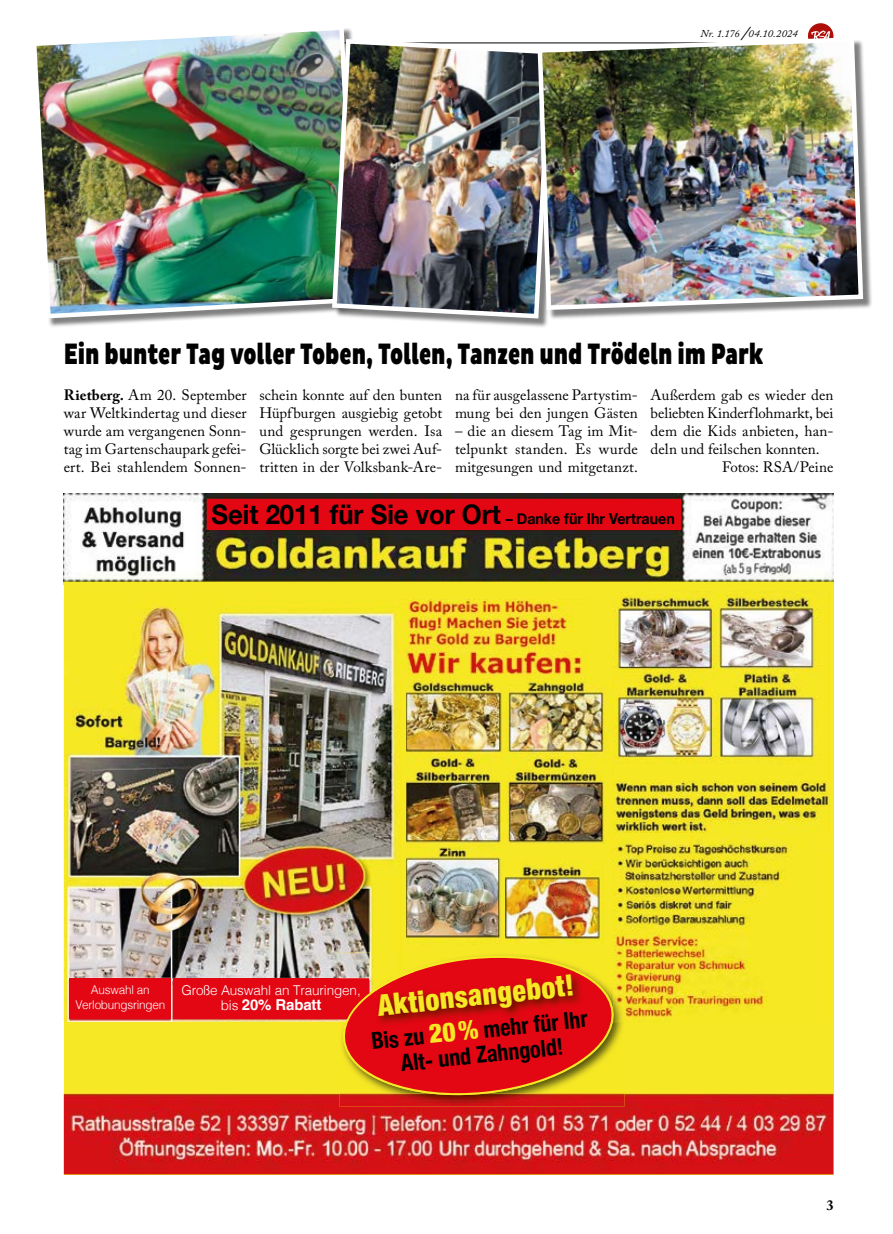
<style>
.page{position:relative;width:893px;height:1234px;background:#fff}
.page>*{position:absolute;margin:0;border:0;box-sizing:border-box;transform-origin:0 0}
.t1{font:900 30px "Pluto Sans Cond";letter-spacing:-.005em;color:#000;scale:.8 1}
.t2{font:900 condensed 29.4px "Helvetica Neue";color:#f6e824;scale:.95 1}
.t3{font:700 condensed 23.1px/24.9px "Helvetica Neue";color:#000;text-align:center;scale:.95 1}
.t4{font:15px/18px "Adobe Caslon Pro";letter-spacing:.005em;color:#000;text-align:justify}
.t5{font:700 15px "Helvetica Neue";color:#000;scale:.95 1}
.t6{font:700 15px "Helvetica";letter-spacing:-.01em;color:#fff}
.t7{font:700 14.25px "Adobe Caslon Pro";color:#000}
.t8{font:300 13.5px "Helvetica";letter-spacing:-.01em;color:#fff}
.t9{font:300 12px/15px "Helvetica";letter-spacing:-.02em;color:#fff;text-align:center}
.t10{font:italic 10.5px "Adobe Caslon Pro";letter-spacing:.015em;color:#000}
.s1{font-size:19.5px}
.s2{font-weight:700}
.s3{font-size:27px}
.s4{font-weight:300;font-size:13.5px}
.s5{font-weight:900;font-size:26.7px;color:#f7e824}
</style>
<div class="page">
<div style="left:808px;top:23px;width:25px;height:26px;background:#ae0f0a;border-radius:50%"></div>
<svg style="left:811px;top:31px;width:19px;height:4px"></svg>
<img style="left:64px;top:493px;width:769px;height:88px">
<div style="left:64px;top:581px;width:769px;height:517px;background:#f6e824"></div>
<img style="left:64px;top:1093px;width:769px;height:81px">
<img style="left:64px;top:599px;width:337px;height:422px">
<img style="left:613px;top:591px;width:216px;height:241px">
<img style="left:401px;top:599px;width:188px;height:78px">
<img style="left:407px;top:677px;width:206px;height:265px">
<div style="left:207px;top:499px;width:474px;height:30px;background:#e30613"></div>
<div style="left:505px;top:844px;width:106px;height:182px;background:#f6e824"></div>
<div style="left:70px;top:978px;width:101px;height:40px;background:#e30613"></div>
<div style="left:173px;top:978px;width:196px;height:40px;background:#e30613"></div>
<img style="left:506px;top:861px;width:98px;height:82px">
<img style="left:613px;top:836px;width:182px;height:185px">
<img style="left:339px;top:1021px;width:285px;height:85px">
<img style="left:616px;top:952px;width:8px;height:69px">
<svg style="left:340px;top:950px;width:276px;height:150px"></svg>
<img style="left:375px;top:991px;width:208px;height:35px">
<img style="left:375px;top:971px;width:208px;height:20px">
<img style="left:429px;top:1019px;width:48px;height:7px">
<img style="left:477px;top:1010px;width:106px;height:16px">
<div style="left:34px;top:28px;width:334px;height:300px;background:#000;opacity:.5"></div>
<img style="left:34px;top:28px;width:326px;height:293px">
<div style="left:334px;top:42px;width:228px;height:286px;background:#000;opacity:.5"></div>
<img style="left:330px;top:37px;width:225px;height:284px">
<div style="left:540px;top:40px;width:332px;height:280px;background:#000;opacity:.5"></div>
<img style="left:535px;top:35px;width:330px;height:277px">
<p class="t10" style="left:700px;top:28px;width:99px">Nr. 1.176 <span class="s1">/</span>04.10.2024</p>
<h1 class="t1" style="left:64px;top:336px;width:876px">Ein bunter Tag voller Toben, Tollen, Tanzen und Trödeln im Park</h1>
<p class="t4" style="left:64px;top:385px;width:184px"><span class="s2">Rietberg.</span> Am 20. September war Weltkindertag und dieser wurde am vergangenen Sonn&shy;tag im Gartenschaupark gefei&shy;ert. Bei stahlendem Sonnen-</p>
<p class="t4" style="left:259px;top:385px;width:184px">schein konnte auf den bunten Hüpfburgen ausgiebig getobt und gesprungen werden. Isa Glücklich sorgte bei zwei Auf&shy;tritten in der Volksbank-Are-</p>
<p class="t4" style="left:455px;top:385px;width:184px">na für ausgelassene Partystim&shy;mung bei den jungen Gästen</p>
<p class="t4" style="left:651px;top:385px;width:184px">Außerdem gab es wieder den</p>
<p class="t4" style="left:651px;top:403px;width:184px">beliebten Kinderflohmarkt, bei</p>
<p class="t4" style="left:651px;top:421px;width:184px">dem die Kids anbieten, han-</p>
<p class="t4" style="left:651px;top:439px;width:171px">deln und feilschen konnten.</p>
<p class="t4" style="left:722px;top:457px;width:113px">Fotos: RSA/Peine</p>
<p class="t4" style="left:455px;top:421px;width:184px">– die an diesem Tag im Mit&shy;telpunkt standen. Es wurde mitgesungen und mitgetanzt.</p>
<p class="t5" style="left:212px;top:507px;width:489px"><span class="s3">Seit 2011 für Sie vor Ort</span> – Danke für Ihr Vertrauen</p>
<p class="t9" style="left:75px;top:980px;width:91px">Auswahl an<br>Verlobungsringen</p>
<p class="t8" style="left:181px;top:978px;width:181px">Große Auswahl an Trauringen,</p>
<p class="t6" style="left:221px;top:995px;width:102px"><span class="s4">bis</span> 20% Rabatt</p>
<h2 class="t2" style="left:375px;top:981px;width:209px;rotate:-6deg">Aktionsangebot!</h2>
<h3 class="t3" style="left:370px;top:1026px;width:230px;rotate:-6deg">Bis zu <span class="s5">20%</span> mehr für Ihr<br>Alt- und Zahngold!</h3>
<p class="t7" style="left:826px;top:1196px;width:9px">3</p>
</div>
